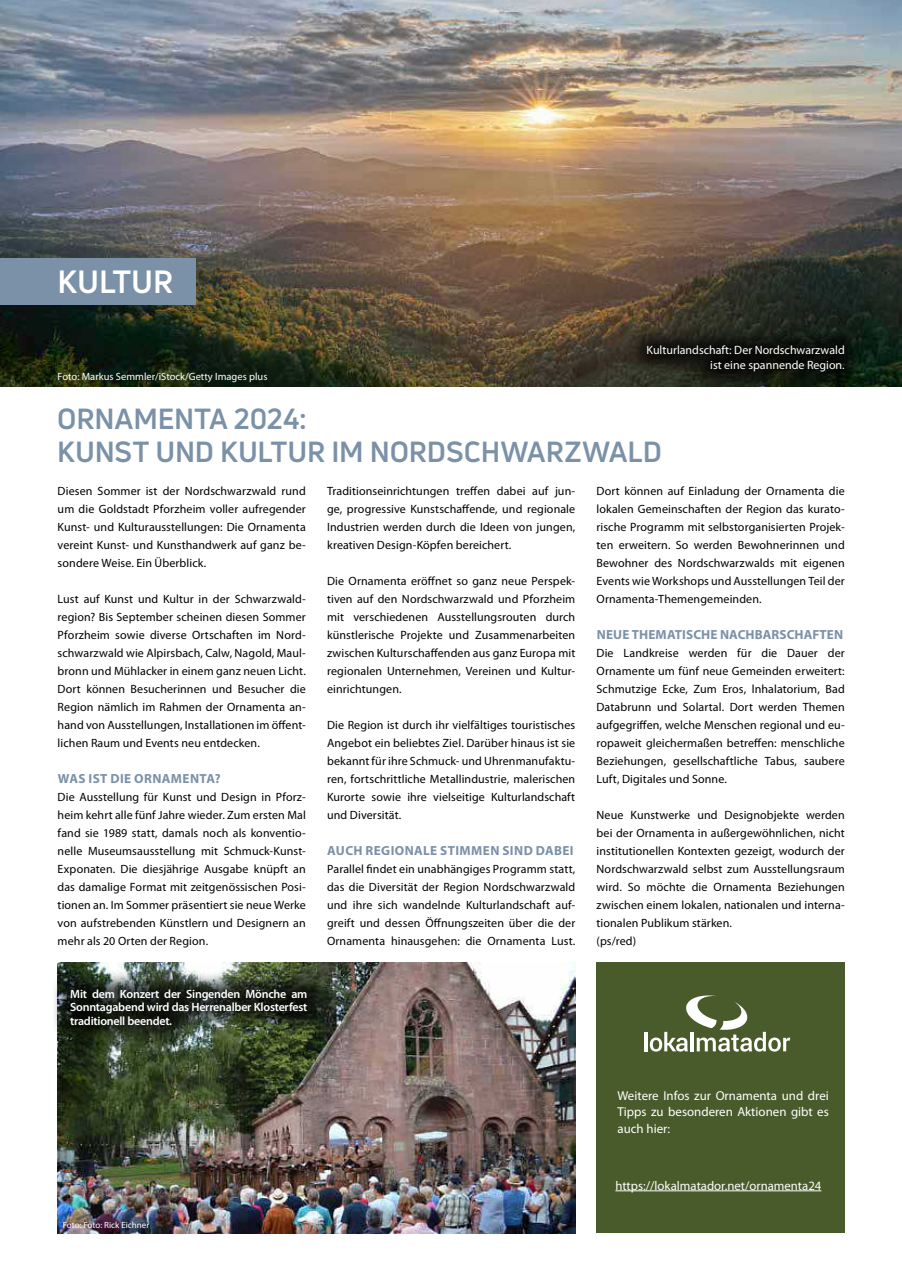
<style>
.page{position:relative;width:902px;height:1280px;background:#fff}
.page>*{position:absolute;margin:0;border:0;box-sizing:border-box;transform-origin:0 0}
.t1{font:700 31.5px "Uni Neue";color:#fff}
.t2{font:700 28.5px/33px "Uni Neue";color:#7b91a8}
.t3{font:700 13.2px "Myriad Pro";letter-spacing:.02em;color:#7b91a8}
.t4{font:12.9px/16.5px "Myriad Pro";color:#fff;text-align:justify}
.t5{font:12.75px "Myriad Pro";color:#fff}
.t6{font:12px/18px "Myriad Pro";letter-spacing:.01em;color:#000;text-align:justify}
.t7{font:600 12px/13.5px "Myriad Pro";letter-spacing:-.02em;color:#fff;text-align:justify}
.t8{font:12px/15px "Myriad Pro";color:#fff;text-align:right}
.t9{font:10.5px "Myriad Pro";color:#fff}
.t10{font:9px "Myriad Pro";color:#fff}
</style>
<div class="page">
<img style="left:0;top:0;width:901px;height:387px">
<div style="left:0;top:259px;width:195px;height:46px;background:#7b91a8"></div>
<div style="left:596px;top:963px;width:248px;height:270px;background:#4a5b2b"></div>
<hr style="left:615px;top:1190px;width:206px;height:1px;background:#fff">
<img style="left:58px;top:963px;width:517px;height:270px">
<div style="left:627px;top:325px;width:236px;height:66px;background:#000;opacity:.75"></div>
<div style="left:51px;top:969px;width:276px;height:76px;background:#000;opacity:.75"></div>
<hr style="left:644px;top:1032px;width:3px;height:19px;background:#fff">
<svg style="left:649px;top:995px;width:141px;height:56px"></svg>
<h1 class="t1" style="left:58px;top:262px;width:117px">KULTUR</h1>
<p class="t9" style="left:58px;top:370px;width:211px">Foto: Markus Semmler/iStock/Getty Images plus</p>
<p class="t8" style="left:646px;top:342px;width:200px">Kulturlandschaft: Der Nordschwarzwald ist eine spannende Region.</p>
<h2 class="t2" style="left:57px;top:402px;width:606px">ORNAMENTA 2024:<br>KUNST UND KULTUR IM NORDSCHWARZWALD</h2>
<p class="t6" style="left:58px;top:481px;width:250px">Diesen Sommer ist der Nordschwarzwald rund um die Goldstadt Pforzheim voller aufregender Kunst- und Kulturausstellungen: Die Ornamenta vereint Kunst- und Kunsthandwerk auf ganz be&shy;sondere Weise. Ein Überblick.</p>
<p class="t6" style="left:58px;top:589px;width:250px">Lust auf Kunst und Kultur in der Schwarzwald&shy;region? Bis September scheinen diesen Sommer Pforzheim sowie diverse Ortschaften im Nord&shy;schwarzwald wie Alpirsbach, Calw, Nagold, Maul&shy;bronn und Mühlacker in einem ganz neuen Licht.<br>Dort können Besucherinnen und Besucher die Region nämlich im Rahmen der Ornamenta an&shy;hand von Ausstellungen, Installationen im öffent&shy;lichen Raum und Events neu entdecken.</p>
<p class="t3" style="left:58px;top:769px;width:164px">WAS IST DIE ORNAMENTA?</p>
<p class="t6" style="left:58px;top:787px;width:250px">Die Ausstellung für Kunst und Design in Pforz&shy;heim kehrt alle fünf Jahre wieder. Zum ersten Mal fand sie 1989 statt, damals noch als konventio&shy;nelle Museumsausstellung mit Schmuck-Kunst-Exponaten. Die diesjährige Ausgabe knüpft an das damalige Format mit zeitgenössischen Posi&shy;tionen an. Im Sommer präsentiert sie neue Werke von aufstrebenden Künstlern und Designern an mehr als 20 Orten der Region.</p>
<p class="t6" style="left:327px;top:481px;width:250px">Traditionseinrichtungen treffen dabei auf jun&shy;ge, progressive Kunstschaffende, und regionale Industrien werden durch die Ideen von jungen, kreativen Design-Köpfen bereichert.</p>
<p class="t6" style="left:327px;top:571px;width:250px">Die Ornamenta eröffnet so ganz neue Perspek&shy;tiven auf den Nordschwarzwald und Pforzheim mit verschiedenen Ausstellungsrouten durch künstlerische Projekte und Zusammenarbeiten zwischen Kulturschaffenden aus ganz Europa mit regionalen Unternehmen, Vereinen und Kultur&shy;einrichtungen.</p>
<p class="t6" style="left:327px;top:715px;width:250px">Die Region ist durch ihr vielfältiges touristisches Angebot ein beliebtes Ziel. Darüber hinaus ist sie bekannt für ihre Schmuck- und Uhrenmanufaktu&shy;ren, fortschrittliche Metallindustrie, malerischen Kurorte sowie ihre vielseitige Kulturlandschaft und Diversität.</p>
<p class="t3" style="left:327px;top:841px;width:248px">AUCH REGIONALE STIMMEN SIND DABEI</p>
<p class="t6" style="left:327px;top:859px;width:250px">Parallel findet ein unabhängiges Programm statt, das die Diversität der Region Nordschwarzwald und ihre sich wandelnde Kulturlandschaft auf&shy;greift und dessen Öffnungszeiten über die der Ornamenta hinausgehen: die Ornamenta Lust.</p>
<p class="t6" style="left:596px;top:481px;width:250px">Dort können auf Einladung der Ornamenta die lokalen Gemeinschaften der Region das kurato&shy;rische Programm mit selbstorganisierten Projek&shy;ten erweitern. So werden Bewohnerinnen und Bewohner des Nordschwarzwalds mit eigenen Events wie Workshops und Ausstellungen Teil der Ornamenta-Themengemeinden.</p>
<p class="t3" style="left:596px;top:625px;width:248px">NEUE THEMATISCHE NACHBARSCHAFTEN</p>
<p class="t6" style="left:596px;top:643px;width:250px">Die Landkreise werden für die Dauer der Ornamente um fünf neue Gemeinden erweitert:<br>Schmutzige Ecke, Zum Eros, lnhalatorium, Bad Databrunn und Solartal. Dort werden Themen aufgegriffen, welche Menschen regional und eu&shy;ropaweit gleichermaßen betreffen: menschliche Beziehungen, gesellschaftliche Tabus, saubere Luft, Digitales und Sonne.</p>
<p class="t6" style="left:596px;top:805px;width:250px;text-align:left">Neue Kunstwerke und Designobjekte werden bei der Ornamenta in außergewöhnlichen, nicht institutionellen Kontexten gezeigt, wodurch der Nordschwarzwald selbst zum Ausstellungsraum wird. So möchte die Ornamenta Beziehungen zwischen einem lokalen, nationalen und interna&shy;tionalen Publikum stärken.<br>(ps/red)</p>
<p class="t7" style="left:70px;top:987px;width:239px">Mit dem Konzert der Singenden Mönche am Sonntagabend wird das Herrenalber Klosterfest traditionell beendet.</p>
<p class="t10" style="left:63px;top:1219px;width:88px">Foto: Foto: Rick Eichner</p>
<p class="t4" style="left:617px;top:1087px;width:213px">Weitere Infos zur Ornamenta und drei Tipps zu besonderen Aktionen gibt es auch hier:</p>
<p class="t5" style="left:615px;top:1177px;width:207px">https://lokalmatador.net/ornamenta24</p>
</div>
